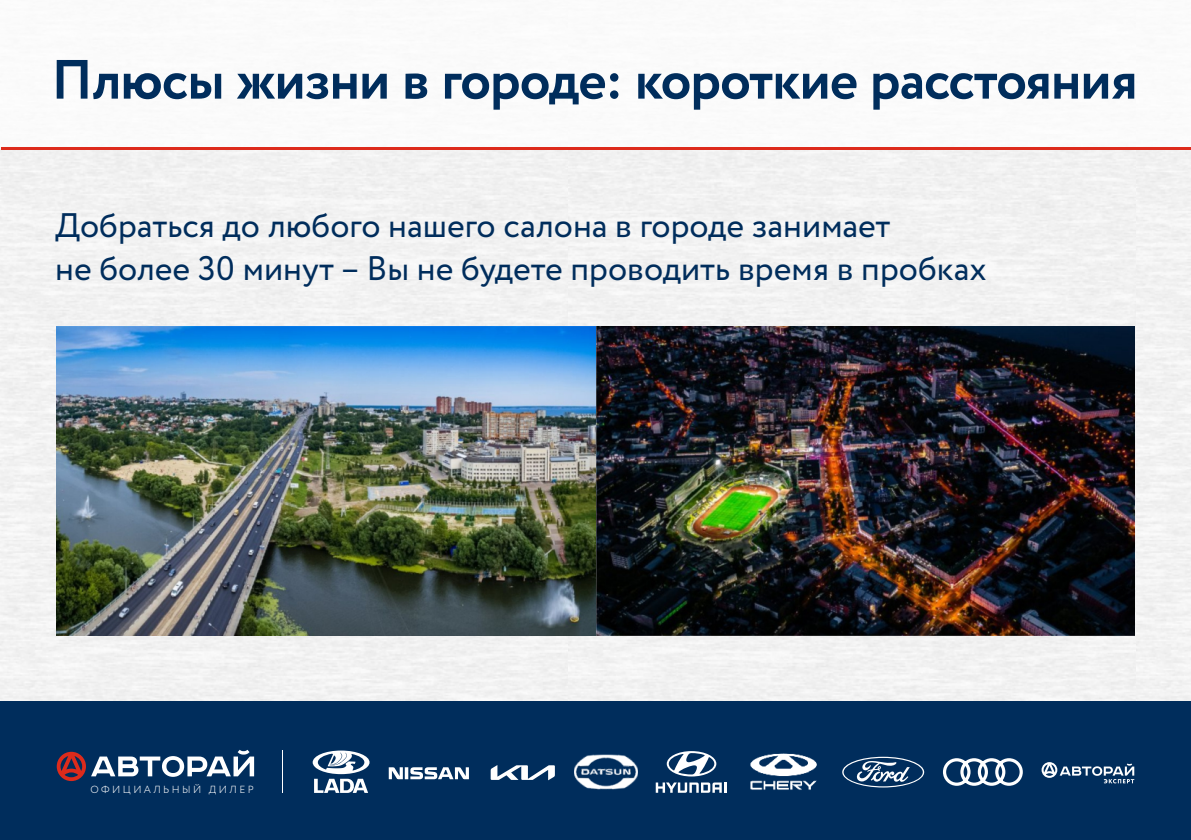
<style>
.page{position:relative;width:1191px;height:840px;background:#fff}
.page>*{position:absolute;margin:0;border:0;box-sizing:border-box;transform-origin:0 0}
.t1{font:700 55.2px "Circe";letter-spacing:-.02em;color:#002d5c}
.t2{font:34px/42.6px "Circe";color:#002d5c}
.t3{font:300 10.4px "Circe";letter-spacing:.235em;color:#fff}
</style>
<div class="page">
<img style="left:0;top:147px;width:1191px;height:693px">
<h1 class="t1" style="left:51px;top:42px;width:1088px">Плюсы жизни в городе: короткие расстояния</h1>
<p class="t2" style="left:55px;top:206px;width:933px">Добраться до любого нашего салона в городе занимает<br>не более 30 минут – Вы не будете проводить время в пробках</p>
<p class="t3" style="left:90px;top:781px;width:165px">ОФИЦИАЛЬНЫЙ ДИЛЕР</p>
</div>
